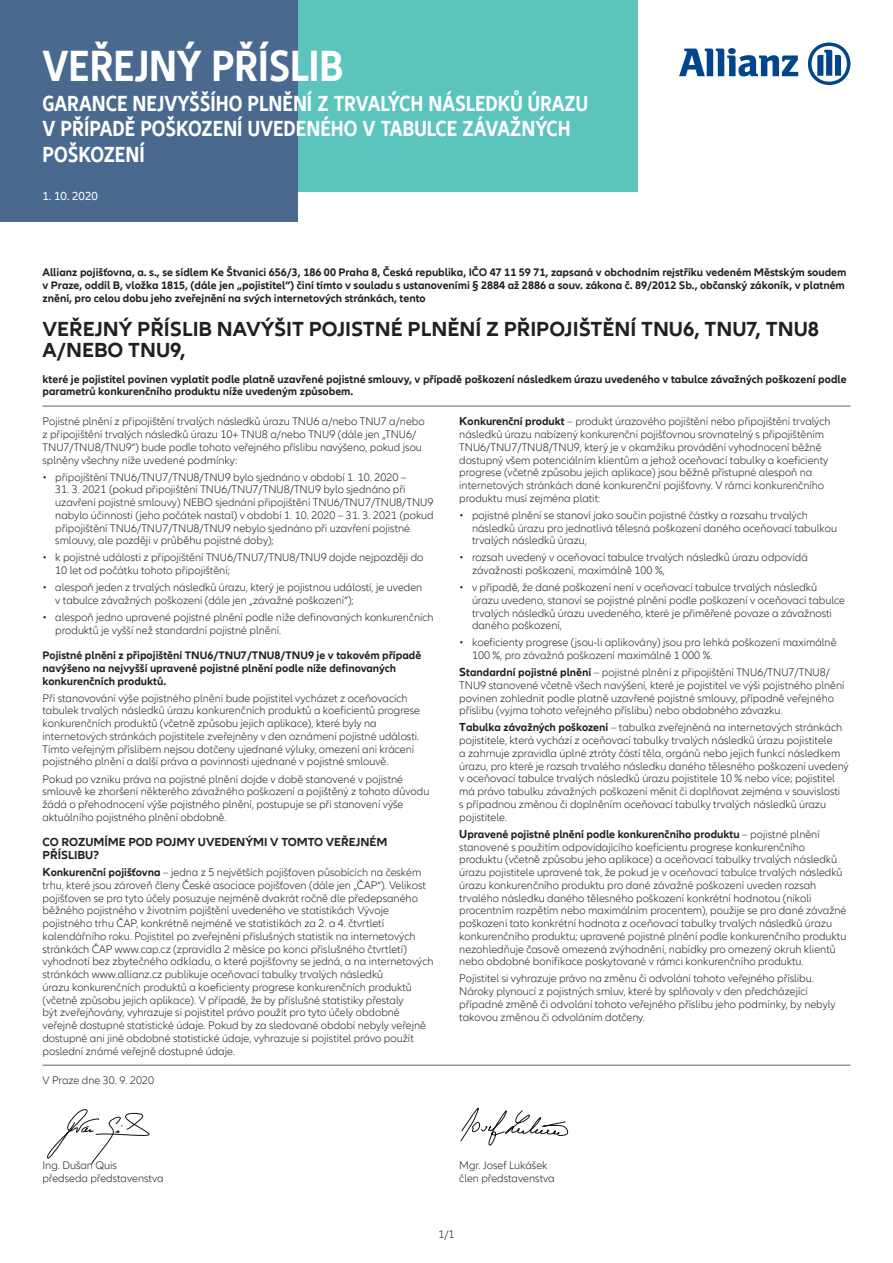
<style>
.page{position:relative;width:893px;height:1263px;background:#fff}
.page>*{position:absolute;margin:0;border:0;box-sizing:border-box;transform-origin:0 0}
.t1{font:700 condensed 45px "Allianz Neo";color:#fff}
.t2{font:700 condensed 22.5px/25.5px "Allianz Neo";color:#fff}
.t3{font:700 21px/21.3px "Allianz Neo";color:#231f20}
.t4{font:700 12px/12.8px "Allianz Neo";color:#231f20}
.t5{font:12px "Allianz Neo";color:#fff}
.t6{font:300 11.25px/12.8px "Allianz Neo";color:#231f20}
.t7{font:700 11.25px/12.8px "Allianz Neo";color:#231f20}
.s1{font-weight:700;font-size:12px}
.s2{font-weight:700}
</style>
<div class="page">
<div style="left:249px;top:0;width:389px;height:191px;background:#5ac4bd"></div>
<div style="left:0;top:0;width:298px;height:221px;background:#496a8e"></div>
<svg style="left:679px;top:48px;width:119px;height:28px"></svg>
<svg style="left:808px;top:43px;width:42px;height:42px"></svg>
<hr style="left:43px;top:1064px;width:807px;height:2px;background:#939598">
<hr style="left:43px;top:405px;width:807px;height:2px;background:#939598">
<svg style="left:460px;top:1107px;width:109px;height:39px"></svg>
<svg style="left:47px;top:1109px;width:103px;height:56px"></svg>
<h1 class="t1" style="left:43px;top:40px;width:302px">VEŘEJNÝ PŘÍSLIB</h1>
<h2 class="t2" style="left:43px;top:91px;width:547px">GARANCE NEJVYŠŠÍHO PLNĚNÍ Z TRVALÝCH NÁSLEDKŮ ÚRAZU<br>V PŘÍPADĚ POŠKOZENÍ UVEDENÉHO V TABULCE ZÁVAŽNÝCH<br>POŠKOZENÍ</h2>
<p class="t5" style="left:43px;top:189px;width:57px">1. 10. 2020</p>
<p class="t7" style="left:43px;top:267px;width:805px">Allianz pojišťovna, a. s., se sídlem Ke Štvanici 656/3, 186 00 Praha 8, Česká republika, IČO 47 11 59 71, zapsaná v obchodním rejstříku vedeném Městským soudem v Praze, oddíl B, vložka 1815, (dále jen „pojistitel“) činí tímto v souladu s ustanoveními § 2884 až 2886 a souv. zákona č. 89/2012 Sb., občanský zákoník, v platném znění, pro celou dobu jeho zveřejnění na svých internetových stránkách, tento</p>
<h3 class="t3" style="left:43px;top:319px;width:778px">VEŘEJNÝ PŘÍSLIB NAVÝŠIT POJISTNÉ PLNĚNÍ Z PŘIPOJIŠTĚNÍ TNU6, TNU7, TNU8<br>A/NEBO TNU9,</h3>
<p class="t7" style="left:43px;top:373px;width:806px">které je pojistitel povinen vyplatit podle platně uzavřené pojistné smlouvy, v případě poškození následkem úrazu uvedeného v tabulce závažných poškození podle parametrů konkurenčního produktu níže uvedeným způsobem.</p>
<p class="t6" style="left:43px;top:415px;width:384px">Pojistné plnění z připojištění trvalých následků úrazu TNU6 a/nebo TNU7 a/nebo z připojištění trvalých následků úrazu 10+ TNU8 a/nebo TNU9 (dále jen „TNU6/ TNU7/TNU8/TNU9“) bude podle tohoto veřejného příslibu navýšeno, pokud jsou splněny všechny níže uvedené podmínky:</p>
<p class="t6" style="left:43px;top:471px;width:366px">• připojištění TNU6/TNU7/TNU8/TNU9 bylo sjednáno v období 1. 10. 2020 –</p>
<p class="t6" style="left:55px;top:483px;width:380px">31. 3. 2021 (pokud připojištění TNU6/TNU7/TNU8/TNU9 bylo sjednáno při uzavření pojistné smlouvy) NEBO sjednání připojištění TNU6/TNU7/TNU8/TNU9 nabylo účinnosti (jeho počátek nastal) v období 1. 10. 2020 – 31. 3. 2021 (pokud připojištění TNU6/TNU7/TNU8/TNU9 nebylo sjednáno při uzavření pojistné smlouvy, ale později v průběhu pojistné doby);</p>
<p class="t6" style="left:55px;top:551px;width:370px;text-indent:-13px">• k pojistné události z připojištění TNU6/TNU7/TNU8/TNU9 dojde nejpozději do<br>10 let od počátku tohoto připojištění;</p>
<p class="t6" style="left:55px;top:581px;width:369px;text-indent:-13px">• alespoň jeden z trvalých následků úrazu, který je pojistnou událostí, je uveden v tabulce závažných poškození (dále jen „závažné poškození“);</p>
<p class="t6" style="left:55px;top:611px;width:380px;text-indent:-13px">• alespoň jedno upravené pojistné plnění podle níže definovaných konkurenčních produktů je vyšší než standardní pojistné plnění.</p>
<p class="t7" style="left:43px;top:649px;width:380px">Pojistné plnění z připojištění TNU6/TNU7/TNU8/TNU9 je v takovém případě navýšeno na nejvyšší upravené pojistné plnění podle níže definovaných konkurenčních produktů.</p>
<p class="t6" style="left:43px;top:692px;width:379px">Při stanovování výše pojistného plnění bude pojistitel vycházet z oceňovacích tabulek trvalých následků úrazu konkurenčních produktů a koeficientů progrese konkurenčních produktů (včetně způsobu jejich aplikace), které byly na internetových stránkách pojistitele zveřejněny v den oznámení pojistné události.<br>Tímto veřejným příslibem nejsou dotčeny ujednané výluky, omezení ani krácení pojistného plnění a další práva a povinnosti ujednané v pojistné smlouvě.</p>
<p class="t6" style="left:43px;top:773px;width:388px">Pokud po vzniku práva na pojistné plnění dojde v době stanovené v pojistné smlouvě ke zhoršení některého závažného poškození a pojištěný z tohoto důvodu žádá o přehodnocení výše pojistného plnění, postupuje se při stanovení výše aktuálního pojistného plnění obdobně.</p>
<p class="t4" style="left:43px;top:836px;width:346px">CO ROZUMÍME POD POJMY UVEDENÝMI V TOMTO VEŘEJNÉM<br>PŘÍSLIBU?</p>
<p class="t6" style="left:43px;top:866px;width:393px"><span class="s1">K</span><span class="s2">onkurenční pojišťovna</span> – jedna z 5 největších pojišťoven působících na českém trhu, které jsou zároveň členy České asociace pojišťoven (dále jen „ČAP“). Velikost pojišťoven se pro tyto účely posuzuje nejméně dvakrát ročně dle předepsaného běžného pojistného v životním pojištění uvedeného ve statistikách Vývoje pojistného trhu ČAP, konkrétně nejméně ve statistikách za 2. a 4. čtvrtletí kalendářního roku. Pojistitel po zveřejnění příslušných statistik na internetových stránkách ČAP www.cap.cz (zpravidla 2 měsíce po konci příslušného čtvrtletí) vyhodnotí bez zbytečného odkladu, o které pojišťovny se jedná, a na internetových stránkách www.allianz.cz publikuje oceňovací tabulky trvalých následků<br>úrazu konkurenčních produktů a koeficienty progrese konkurenčních produktů (včetně způsobu jejich aplikace). V případě, že by příslušné statistiky přestaly<br>být zveřejňovány, vyhrazuje si pojistitel právo použít pro tyto účely obdobné veřejně dostupné statistické údaje. Pokud by za sledované období nebyly veřejně dostupné ani jiné obdobné statistické údaje, vyhrazuje si pojistitel právo použít poslední známé veřejně dostupné údaje.</p>
<p class="t6" style="left:43px;top:1074px;width:113px">V Praze dne 30. 9. 2020</p>
<p class="t6" style="left:459px;top:415px;width:373px"><span class="s1">K</span><span class="s2">onkurenční produkt</span> – produkt úrazového pojištění nebo připojištění trvalých následků úrazu nabízený konkurenční pojišťovnou srovnatelný s připojištěním TNU6/TNU7/TNU8/TNU9, který je v okamžiku provádění vyhodnocení běžně dostupný všem potenciálním klientům a jehož oceňovací tabulky a koeficienty progrese (včetně způsobu jejich aplikace) jsou běžně přístupné alespoň na internetových stránkách dané konkurenční pojišťovny. V rámci konkurenčního produktu musí zejména platit:</p>
<p class="t6" style="left:472px;top:509px;width:366px;text-indent:-13px">• pojistné plnění se stanoví jako součin pojistné částky a rozsahu trvalých následků úrazu pro jednotlivá tělesná poškození daného oceňovací tabulkou trvalých následků úrazu,</p>
<p class="t6" style="left:472px;top:551px;width:337px;text-indent:-13px">• rozsah uvedený v oceňovací tabulce trvalých následků úrazu odpovídá závažnosti poškození, maximálně 100 %,</p>
<p class="t6" style="left:472px;top:581px;width:374px;text-indent:-13px">• v případě, že dané poškození není v oceňovací tabulce trvalých následků úrazu uvedeno, stanoví se pojistné plnění podle poškození v oceňovací tabulce trvalých následků úrazu uvedeného, které je přiměřené povaze a závažnosti daného poškození,</p>
<p class="t6" style="left:472px;top:637px;width:366px;text-indent:-13px">• koeficienty progrese (jsou-li aplikovány) jsou pro lehká poškození maximálně<br>100 %, pro závažná poškození maximálně 1 000 %.</p>
<p class="t6" style="left:459px;top:666px;width:387px"><span class="s1">S</span><span class="s2">tandardní pojistné plnění</span> – pojistné plnění z připojištění TNU6/TNU7/TNU8/ TNU9 stanovené včetně všech navýšení, které je pojistitel ve výši pojistného plnění povinen zohlednit podle platně uzavřené pojistné smlouvy, případně veřejného příslibu (vyjma tohoto veřejného příslibu) nebo obdobného závazku.</p>
<p class="t6" style="left:459px;top:722px;width:391px"><span class="s1">T</span><span class="s2">abulka závažných poškození</span> – tabulka zveřejněná na internetových stránkách pojistitele, která vychází z oceňovací tabulky trvalých následků úrazu pojistitele<br>a zahrnuje zpravidla úplné ztráty částí těla, orgánů nebo jejich funkcí následkem úrazu, pro které je rozsah trvalého následku daného tělesného poškození uvedený v oceňovací tabulce trvalých následků úrazu pojistitele 10 % nebo více; pojistitel má právo tabulku závažných poškození měnit či doplňovat zejména v souvislosti<br>s případnou změnou či doplněním oceňovací tabulky trvalých následků úrazu pojistitele.</p>
<p class="t6" style="left:459px;top:828px;width:389px"><span class="s1">U</span><span class="s2">pravené pojistné plnění podle konkurenčního produktu</span> – pojistné plnění stanovené s použitím odpovídajícího koeficientu progrese konkurenčního produktu (včetně způsobu jeho aplikace) a oceňovací tabulky trvalých následků úrazu pojistitele upravené tak, že pokud je v oceňovací tabulce trvalých následků úrazu konkurenčního produktu pro dané závažné poškození uveden rozsah trvalého následku daného tělesného poškození konkrétní hodnotou (nikoli procentním rozpětím nebo maximálním procentem), použije se pro dané závažné poškození tato konkrétní hodnota z oceňovací tabulky trvalých následků úrazu konkurenčního produktu; upravené pojistné plnění podle konkurenčního produktu nezohledňuje časově omezená zvýhodnění, nabídky pro omezený okruh klientů nebo obdobné bonifikace poskytované v rámci konkurenčního produktu.</p>
<p class="t6" style="left:459px;top:972px;width:378px">Pojistitel si vyhrazuje právo na změnu či odvolání tohoto veřejného příslibu.<br>Nároky plynoucí z pojistných smluv, které by splňovaly v den předcházející případné změně či odvolání tohoto veřejného příslibu jeho podmínky, by nebyly takovou změnou či odvoláním dotčeny.</p>
<p class="t6" style="left:43px;top:1160px;width:123px">Ing. Dušan Quis předseda představenstva</p>
<p class="t6" style="left:459px;top:1160px;width:97px">Mgr. Josef Lukášek člen představenstva</p>
<p class="t6" style="left:438px;top:1228px;width:18px">1/1</p>
</div>
